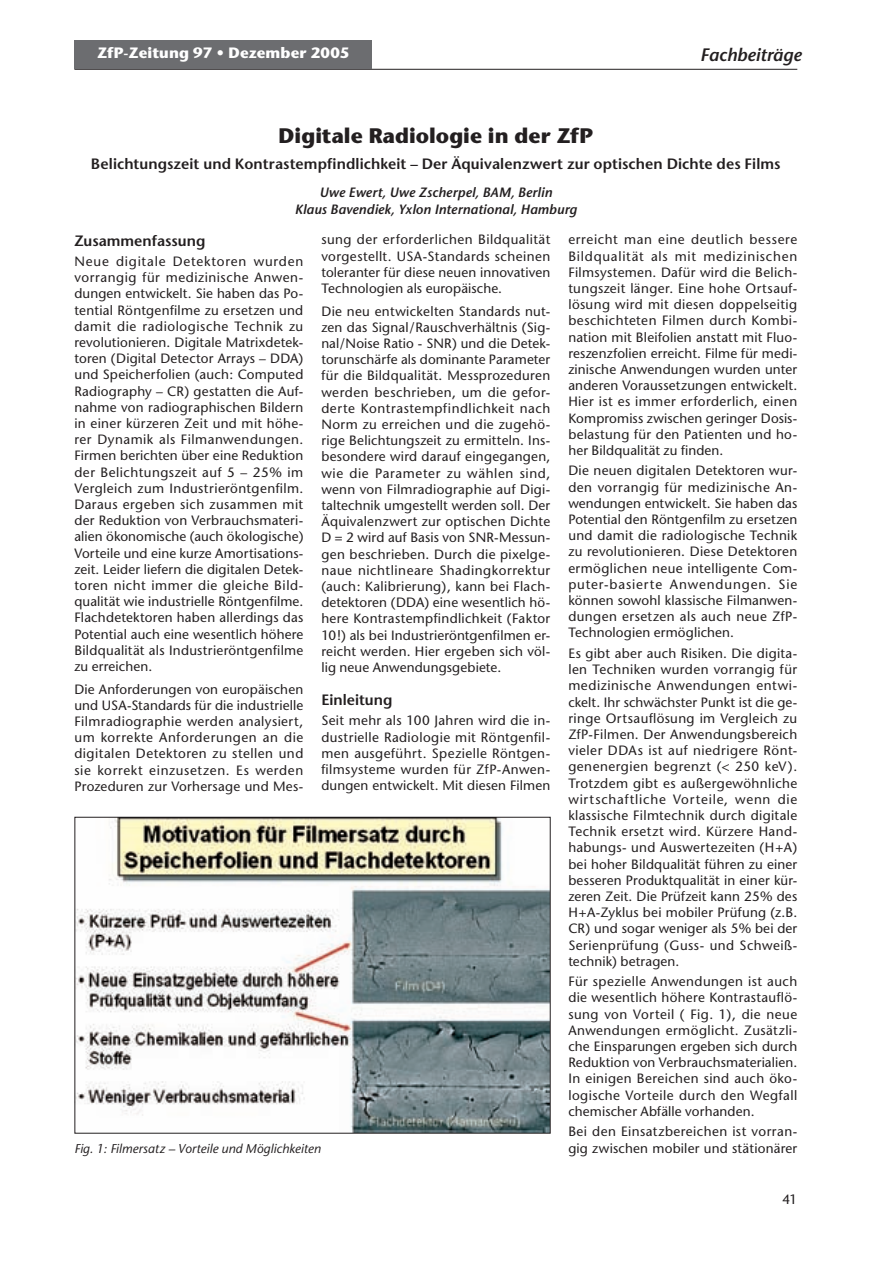
<style>
.page{position:relative;width:893px;height:1263px;background:#fff}
.page>*{position:absolute;margin:0;border:0;box-sizing:border-box;transform-origin:0 0}
.t1{font:700 21px "Stone Sans";color:#231f20}
.t2{font:italic 600 18px "Stone Sans";letter-spacing:-.005em;color:#231f20}
.t3{font:600 15px "Stone Sans";letter-spacing:.005em;color:#231f20}
.t4{font:700 15px "Stone Sans";letter-spacing:.01em;color:#fff}
.t5{font:13.5px/16.2px "Stone Sans";letter-spacing:.015em;color:#231f20;text-align:justify}
.t6{font:italic 600 13.5px/16.2px "Stone Sans";letter-spacing:.01em;color:#231f20;text-align:center}
.t7{font:13.5px "Stone Sans";letter-spacing:.035em;color:#231f20}
.t8{font:italic 12.75px "Stone Sans";letter-spacing:.005em;color:#231f20}
</style>
<div class="page">
<hr style="left:74px;top:69px;width:723px;height:1px;background:#231f20">
<div style="left:74px;top:40px;width:298px;height:29px;background:#6c6d70"></div>
<img style="left:76px;top:819px;width:473px;height:313px">
<div style="left:74px;top:817px;width:477px;height:317px;border:1px solid #231f20"></div>
<p class="t4" style="left:97px;top:44px;width:253px">ZfP-Zeitung 97 • Dezember 2005</p>
<h2 class="t2" style="left:700px;top:44px;width:103px">Fachbeiträge</h2>
<h1 class="t1" style="left:279px;top:123px;width:316px">Digitale Radiologie in der ZfP</h1>
<p class="t3" style="left:91px;top:154px;width:691px">Belichtungszeit und Kontrastempfindlichkeit – Der Äquivalenzwert zur optischen Dichte des Films</p>
<p class="t6" style="left:295px;top:185px;width:284px">Uwe Ewert, Uwe Zscherpel, BAM, Berlin<br>Klaus Bavendiek, Yxlon International, Hamburg</p>
<p class="t3" style="left:74px;top:231px;width:133px">Zusammenfassung</p>
<p class="t5" style="left:74px;top:253px;width:230px">Neue digitale Detektoren wurden vorrangig für medizinische Anwen&shy;dungen entwickelt. Sie haben das Po&shy;tential Röntgenfilme zu ersetzen und damit die radiologische Technik zu revolutionieren. Digitale Matrixdetek&shy;toren (Digital Detector Arrays – DDA) und Speicherfolien (auch: Computed Radiography – CR) gestatten die Auf&shy;nahme von radiographischen Bildern in einer kürzeren Zeit und mit höhe&shy;rer Dynamik als Filmanwendungen.<br>Firmen berichten über eine Reduktion der Belichtungszeit auf 5 – 25% im Vergleich zum Industrieröntgenfilm.<br>Daraus ergeben sich zusammen mit der Reduktion von Verbrauchsmateri&shy;alien ökonomische (auch ökologische)<br>Vorteile und eine kurze Amortisations&shy;zeit. Leider liefern die digitalen Detek&shy;toren nicht immer die gleiche Bild&shy;qualität wie industrielle Röntgenfilme.<br>Flachdetektoren haben allerdings das Potential auch eine wesentlich höhere Bildqualität als Industrieröntgenfilme zu erreichen.</p>
<p class="t5" style="left:74px;top:681px;width:230px">Die Anforderungen von europäischen und USA-Standards für die industrielle Filmradiographie werden analysiert, um korrekte Anforderungen an die digitalen Detektoren zu stellen und sie korrekt einzusetzen. Es werden Prozeduren zur Vorhersage und Mes-</p>
<p class="t5" style="left:321px;top:232px;width:230px">sung der erforderlichen Bildqualität vorgestellt. USA-Standards scheinen toleranter für diese neuen innovativen Technologien als europäische.</p>
<p class="t5" style="left:321px;top:303px;width:230px">Die neu entwickelten Standards nut&shy;zen das Signal/Rauschverhältnis (Sig&shy;nal/Noise Ratio - SNR) und die Detek&shy;torunschärfe als dominante Parameter für die Bildqualität. Messprozeduren werden beschrieben, um die gefor&shy;derte Kontrastempfindlichkeit nach Norm zu erreichen und die zugehö&shy;rige Belichtungszeit zu ermitteln. Ins&shy;besondere wird darauf eingegangen, wie die Parameter zu wählen sind, wenn von Filmradiographie auf Digi&shy;taltechnik umgestellt werden soll. Der Äquivalenzwert zur optischen Dichte D = 2 wird auf Basis von SNR-Messun&shy;gen beschrieben. Durch die pixelge&shy;naue nichtlineare Shadingkorrektur (auch: Kalibrierung), kann bei Flach&shy;detektoren (DDA) eine wesentlich hö&shy;here Kontrastempfindlichkeit (Faktor 10!) als bei Industrieröntgenfilmen er&shy;reicht werden. Hier ergeben sich völ&shy;lig neue Anwendungsgebiete.</p>
<p class="t3" style="left:321px;top:691px;width:73px">Einleitung</p>
<p class="t5" style="left:321px;top:712px;width:230px">Seit mehr als 100 Jahren wird die in&shy;dustrielle Radiologie mit Röntgenfil&shy;men ausgeführt. Spezielle Röntgen&shy;filmsysteme wurden für ZfP-Anwen&shy;dungen entwickelt. Mit diesen Filmen</p>
<p class="t5" style="left:568px;top:232px;width:230px">erreicht man eine deutlich bessere Bildqualität als mit medizinischen Filmsystemen. Dafür wird die Belich&shy;tungszeit länger. Eine hohe Ortsauf&shy;lösung wird mit diesen doppelseitig beschichteten Filmen durch Kombi&shy;nation mit Bleifolien anstatt mit Fluo&shy;reszenzfolien erreicht. Filme für medi&shy;zinische Anwendungen wurden unter anderen Voraussetzungen entwickelt.<br>Hier ist es immer erforderlich, einen Kompromiss zwischen geringer Dosis&shy;belastung für den Patienten und ho&shy;her Bildqualität zu finden.</p>
<p class="t5" style="left:568px;top:463px;width:230px">Die neuen digitalen Detektoren wur&shy;den vorrangig für medizinische An&shy;wendungen entwickelt. Sie haben das Potential den Röntgenfilm zu ersetzen und damit die radiologische Technik zu revolutionieren. Diese Detektoren ermöglichen neue intelligente Com&shy;puter-basierte Anwendungen. Sie können sowohl klassische Filmanwen&shy;dungen ersetzen als auch neue ZfP-Technologien ermöglichen.</p>
<p class="t5" style="left:568px;top:645px;width:230px">Es gibt aber auch Risiken. Die digita&shy;len Techniken wurden vorrangig für medizinische Anwendungen entwi&shy;ckelt. Ihr schwächster Punkt ist die ge&shy;ringe Ortsauflösung im Vergleich zu ZfP-Filmen. Der Anwendungsbereich vieler DDAs ist auf niedrigere Rönt&shy;genenergien begrenzt (&lt; 250 keV).<br>Trotzdem gibt es außergewöhnliche wirtschaftliche Vorteile, wenn die klassische Filmtechnik durch digitale Technik ersetzt wird. Kürzere Hand&shy;habungs- und Auswertezeiten (H+A) bei hoher Bildqualität führen zu einer besseren Produktqualität in einer kür&shy;zeren Zeit. Die Prüfzeit kann 25% des H+A-Zyklus bei mobiler Prüfung (z.B.<br>CR) und sogar weniger als 5% bei der Serienprüfung (Guss- und Schweiß&shy;technik) betragen.</p>
<p class="t5" style="left:568px;top:973px;width:230px">Für spezielle Anwendungen ist auch die wesentlich höhere Kontrastauflö&shy;sung von Vorteil ( Fig. 1), die neue Anwendungen ermöglicht. Zusätzli&shy;che Einsparungen ergeben sich durch Reduktion von Verbrauchsmaterialien.<br>In einigen Bereichen sind auch öko&shy;logische Vorteile durch den Wegfall chemischer Abfälle vorhanden.</p>
<p class="t7" style="left:568px;top:1123px;width:230px">Bei den Einsatzbereichen ist vorran-</p>
<p class="t8" style="left:74px;top:1141px;width:248px">Fig. 1: Filmersatz – Vorteile und Möglichkeiten</p>
<p class="t5" style="left:568px;top:1140px;width:230px">gig zwischen mobiler und stätionärer</p>
<p class="t5" style="left:782px;top:1192px;width:16px">41</p>
</div>
